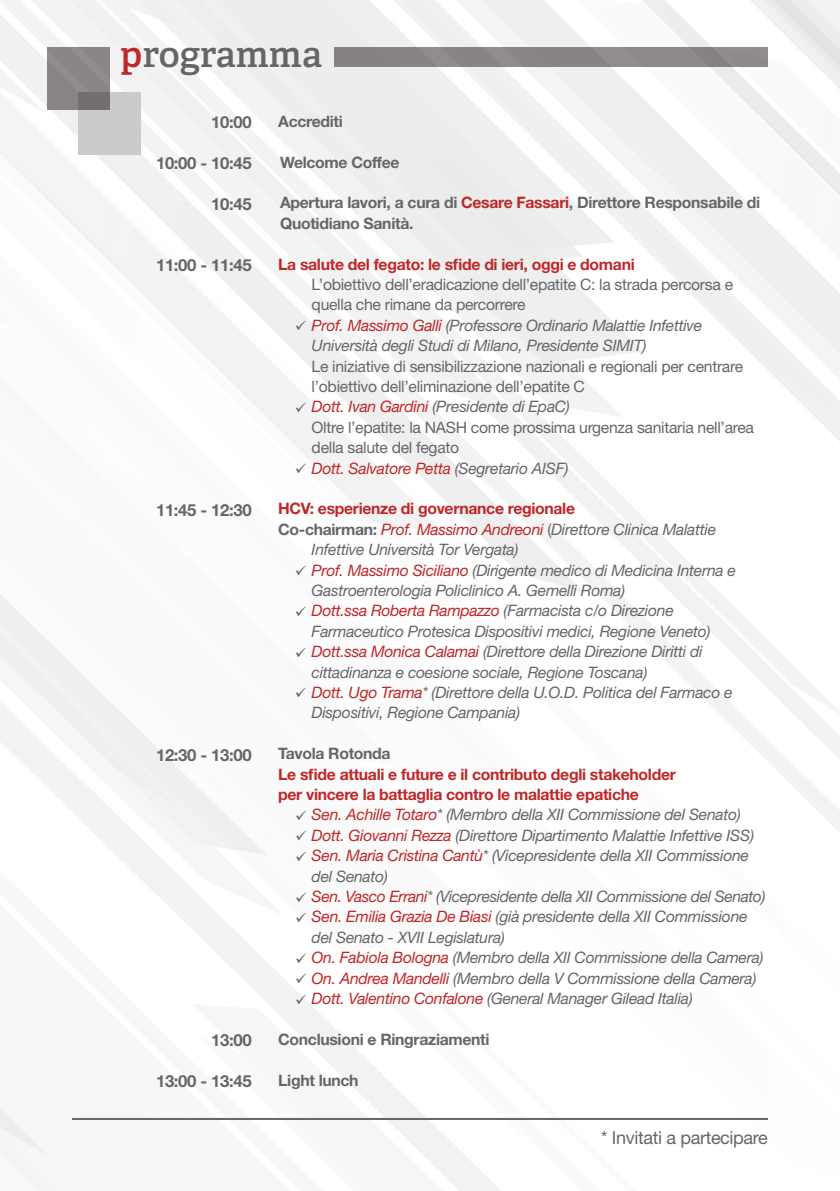
<style>
.page{position:relative;width:840px;height:1191px;background:#fff}
.page>*{position:absolute;margin:0;border:0;box-sizing:border-box;transform-origin:0 0}
.t1{font:600 36.6px "Adelle Basic";color:#676568}
.t2{font:18px "Helvetica Neue LT Std";letter-spacing:-.02em;color:#676568}
.t3{font:700 16.6px "Helvetica Neue LT Std";letter-spacing:-.02em;color:#676568}
.t4{font:italic 15.8px/20.4px "Helvetica Neue LT Std";letter-spacing:-.02em;color:#676568}
.t5{font:15.8px/20.4px "Helvetica Neue LT Std";letter-spacing:-.02em;color:#676568}
.t6{font:700 15.8px/20.4px "Helvetica Neue LT Std";letter-spacing:-.02em;color:#bf2829}
.t7{font:700 15.8px/20.4px "Helvetica Neue LT Std";letter-spacing:-.02em;color:#676568}
.t8{font:italic 15.8px "Helvetica Neue LT Std";letter-spacing:-.02em;color:#bf2829}
.s1{color:#bf2829}
.s2{font-style:italic;color:#bf2829}
.s3{font-style:italic}
.s4{color:#676568}
.s5{font-weight:700;font-style:normal}
.s6{font-style:normal}
</style>
<div class="page">
<hr style="left:72px;top:1118px;width:695px;height:2px;background:#676568">
<div style="left:78px;top:92px;width:62px;height:62px;background:#cdcacb"></div>
<svg style="left:47px;top:47px;width:62px;height:62px;fill:#898486"></svg>
<div style="left:334px;top:47px;width:433px;height:20px;background:#8a8587"></div>
<h1 class="t1" style="left:120px;top:31px;width:203px"><span class="s1">p</span>rogramma</h1>
<p class="t3" style="left:211px;top:112px;width:42px">10:00</p>
<p class="t3" style="left:156px;top:153px;width:97px">10:00 - 10:45</p>
<p class="t3" style="left:211px;top:194px;width:42px">10:45</p>
<p class="t3" style="left:156px;top:255px;width:97px">11:00 - 11:45</p>
<p class="t3" style="left:156px;top:499px;width:97px">11:45 - 12:30</p>
<p class="t3" style="left:156px;top:744px;width:97px">12:30 - 13:00</p>
<p class="t3" style="left:211px;top:1030px;width:42px">13:00</p>
<p class="t3" style="left:156px;top:1070px;width:97px">13:00 - 13:45</p>
<p class="t7" style="left:278px;top:111px;width:66px">Accrediti</p>
<p class="t7" style="left:280px;top:151px;width:121px">Welcome Coffee</p>
<p class="t7" style="left:280px;top:192px;width:481px">Apertura lavori, a cura di <span class="s1">Cesare Fassari</span>, Direttore Responsabile di<br>Quotidiano Sanità.</p>
<p class="t6" style="left:278px;top:253px;width:358px">La salute del fegato: le sfide di ieri, oggi e domani</p>
<p class="t5" style="left:311px;top:274px;width:423px">L’obiettivo dell’eradicazione dell’epatite C: la strada percorsa e quella che rimane da percorrere</p>
<p class="t4" style="left:311px;top:315px;width:392px;text-indent:-17px">✓ <span class="s1">Prof. Massimo Galli</span> (Professore Ordinario Malattie Infettive<br>Università degli Studi di Milano, Presidente SIMIT)</p>
<p class="t5" style="left:311px;top:356px;width:433px">Le iniziative di sensibilizzazione nazionali e regionali per centrare l’obiettivo dell’eliminazione dell’epatite C</p>
<p class="t5" style="left:311px;top:396px;width:443px;text-indent:-17px">✓ <span class="s2">Dott. Ivan Gardini</span> <span class="s3">(Presidente di EpaC)<br></span>Oltre l’epatite: la NASH come prossima urgenza sanitaria nell’area della salute del fegato</p>
<p class="t8" style="left:295px;top:458px;width:275px"><span class="s4">✓</span> Dott. Salvatore Petta <span class="s4">(Segretario AISF)</span></p>
<p class="t6" style="left:278px;top:498px;width:298px">HCV: esperienze di governance regionale</p>
<p class="t4" style="left:278px;top:519px;width:439px"><span class="s5">Co-chairman:</span> <span class="s1">Prof. Massimo Andreoni</span> <span class="s6">(</span>Direttore Clinica Malattie</p>
<p class="t4" style="left:311px;top:539px;width:208px">Infettive Università Tor Vergata)</p>
<p class="t4" style="left:311px;top:559px;width:425px;text-indent:-17px">✓ <span class="s1">Prof. Massimo Siciliano</span> (Dirigente medico di Medicina Interna e<br>Gastroenterologia Policlinico A. Gemelli Roma)</p>
<p class="t4" style="left:311px;top:600px;width:400px;text-indent:-17px">✓ <span class="s1">Dott.ssa Roberta Rampazzo</span> (Farmacista c/o Direzione<br>Farmaceutico Protesica Dispositivi medici, Regione Veneto)</p>
<p class="t4" style="left:311px;top:641px;width:392px;text-indent:-17px">✓ <span class="s1">Dott.ssa Monica Calamai</span> (Direttore della Direzione Diritti di cittadinanza e coesione sociale, Regione Toscana)</p>
<p class="t4" style="left:311px;top:682px;width:422px;text-indent:-17px">✓ <span class="s1">Dott. Ugo Trama</span>* (Direttore della U.O.D. Politica del Farmaco e<br>Dispositivi, Regione Campania)</p>
<p class="t7" style="left:278px;top:743px;width:114px">Tavola Rotonda</p>
<p class="t6" style="left:278px;top:763px;width:399px">Le sfide attuali e future e il contributo degli stakeholder per vincere la battaglia contro le malattie epatiche</p>
<p class="t4" style="left:295px;top:804px;width:447px">✓ <span class="s1">Sen. Achille Totaro</span>* (Membro della XII Commissione del Senato)</p>
<p class="t4" style="left:295px;top:824px;width:460px">✓ <span class="s1">Dott. Giovanni Rezza</span> (Direttore Dipartimento Malattie Infettive ISS)</p>
<p class="t4" style="left:311px;top:845px;width:438px;text-indent:-17px">✓ <span class="s1">Sen. Maria Cristina Cantù</span>* (Vicepresidente della XII Commissione del Senato)</p>
<p class="t4" style="left:295px;top:886px;width:472px">✓ <span class="s1">Sen. Vasco Errani</span>* (Vicepresidente della XII Commissione del Senato)</p>
<p class="t4" style="left:311px;top:906px;width:437px;text-indent:-17px">✓ <span class="s1">Sen. Emilia Grazia De Biasi</span> (già presidente della XII Commissione del Senato - XVII Legislatura)</p>
<p class="t4" style="left:295px;top:947px;width:470px">✓ <span class="s1">On. Fabiola Bologna</span> (Membro della XII Commissione della Camera)</p>
<p class="t4" style="left:295px;top:967px;width:462px">✓ <span class="s1">On. Andrea Mandelli</span> (Membro della V Commissione della Camera)</p>
<p class="t4" style="left:295px;top:988px;width:399px">✓ <span class="s1">Dott. Valentino Confalone</span> (General Manager Gilead Italia)</p>
<p class="t7" style="left:278px;top:1028px;width:213px">Conclusioni e Ringraziamenti</p>
<p class="t7" style="left:278px;top:1069px;width:82px">Light lunch</p>
<p class="t2" style="left:601px;top:1127px;width:168px">* Invitati a partecipare</p>
</div>
